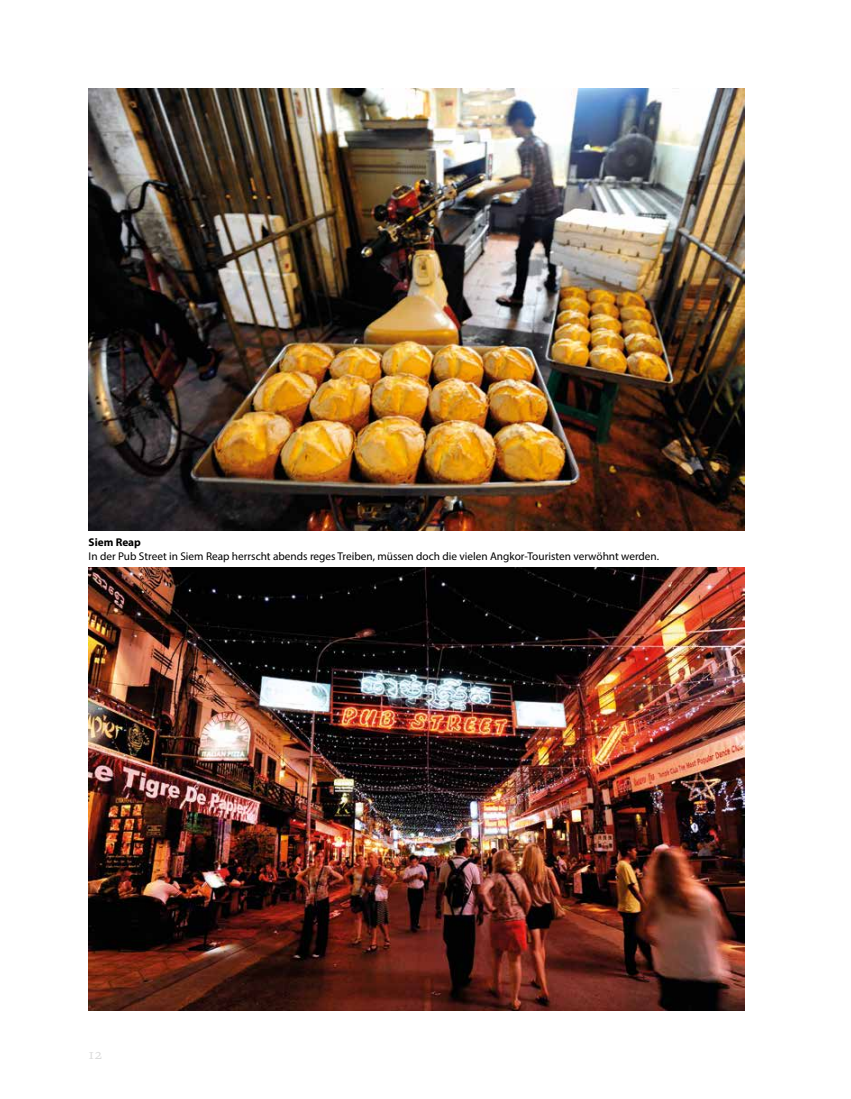
<style>
.page{position:relative;width:851px;height:1099px;background:#fff}
.page>*{position:absolute;margin:0;border:0;box-sizing:border-box;transform-origin:0 0}
.t1{font:15px "FF Scala";color:#dbdbdb}
.t2{font:11.25px "Myriad Pro";color:#000}
.t3{font:700 11.25px "Myriad Pro";color:#000}
</style>
<div class="page">
<img style="left:89px;top:89px;width:655px;height:441px">
<img style="left:89px;top:567px;width:655px;height:443px">
<p class="t3" style="left:89px;top:535px;width:54px">Siem Reap</p>
<p class="t2" style="left:89px;top:549px;width:572px">In der Pub Street in Siem Reap herrscht abends reges Treiben, müssen doch die vielen Angkor-Touristen verwöhnt werden.</p>
<h1 class="t1" style="left:89px;top:1045px;width:15px">12</h1>
</div>
